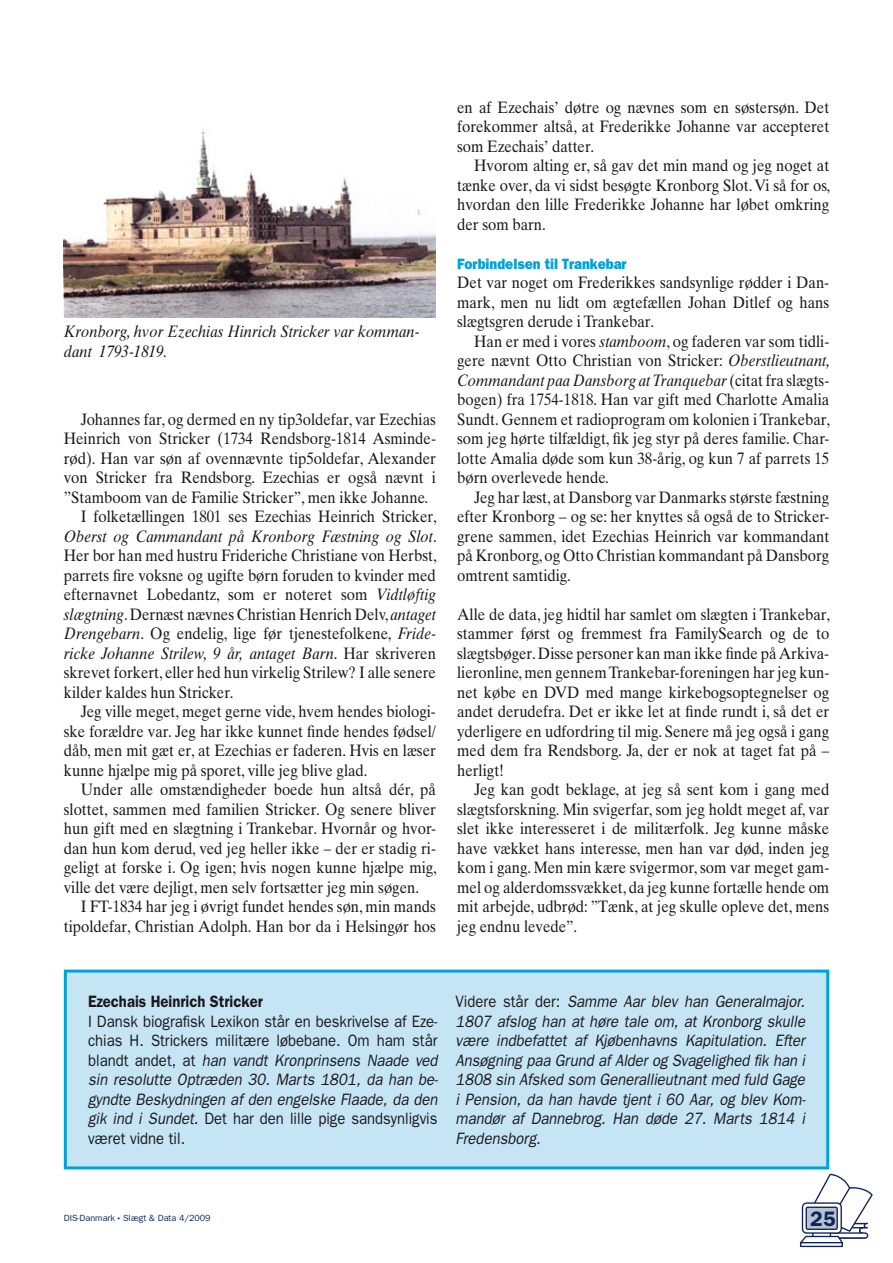
<style>
.page{position:relative;width:893px;height:1263px;background:#fff}
.page>*{position:absolute;margin:0;border:0;box-sizing:border-box;transform-origin:0 0}
.t1{font:600 21px "Franklin Gothic";color:#0d245c}
.t2{font:16.5px/19.5px "Times Ten";color:#1a171c;text-align:justify;scale:.9 1}
.t3{font:italic 16.5px/19.5px "Franklin Gothic";color:#1a171c;text-align:justify;scale:.9 1}
.t4{font:16.5px/19.5px "Franklin Gothic";color:#1a171c;text-align:justify;scale:.9 1}
.t5{font:italic 16.5px/19.5px "Times Ten";color:#1a171c;scale:.9 1}
.t6{font:600 16.5px "Franklin Gothic";color:#1a171c;scale:.9 1}
.t7{font:800 15px "Franklin Gothic";color:#00a2d9;scale:.9 1}
.t8{font:9px "Franklin Gothic";color:#0d245c}
.s1{font-style:normal}
.s2{font-style:italic}
.s3{font-weight:800}
</style>
<div class="page">
<svg style="left:800px;top:1174px;width:73px;height:73px"></svg>
<div style="left:65px;top:971px;width:763px;height:197px;background:#c5e5f5"></div>
<div style="left:64px;top:969px;width:765px;height:200px;border:3px solid #00a2d9"></div>
<img style="left:64px;top:128px;width:372px;height:190px">
<p class="t5" style="left:64px;top:322px;width:397px">Kronborg, hvor Ezechias Hinrich Stricker var komman&shy;dant 1793-1819.</p>
<p class="t2" style="left:81px;top:409px;width:396px">Johannes far, og dermed en ny tip3oldefar, var Ezechias</p>
<p class="t2" style="left:64px;top:429px;width:415px">Heinrich von Stricker (1734 Rendsborg-1814 Asminde-</p>
<p class="t2" style="left:64px;top:448px;width:415px">rød). Han var søn af ovennævnte tip5oldefar, Alexander</p>
<p class="t2" style="left:64px;top:468px;width:415px">von Stricker fra Rendsborg. Ezechias er også nævnt i</p>
<p class="t2" style="left:64px;top:487px;width:406px">”Stamboom van de Familie Stricker”, men ikke Johanne.</p>
<p class="t2" style="left:81px;top:507px;width:397px">I folketællingen 1801 ses Ezechias Heinrich Stricker,</p>
<p class="t5" style="left:64px;top:526px;width:416px">Oberst og Cammandant på Kronborg Fæstning og Slot<span class="s1">.</span></p>
<p class="t2" style="left:64px;top:546px;width:416px">Her bor han med hustru Frideriche Christiane von Herbst,</p>
<p class="t2" style="left:64px;top:565px;width:415px">parrets fire voksne og ugifte børn foruden to kvinder med</p>
<p class="t2" style="left:64px;top:585px;width:415px">efternavnet Lobedantz, som er noteret som <span class="s2">Vidtløftig</span></p>
<p class="t2" style="left:64px;top:604px;width:415px"><span class="s2">slægtning</span>. Dernæst nævnes Christian Henrich Delv, <span class="s2">antaget</span></p>
<p class="t2" style="left:64px;top:624px;width:415px"><span class="s2">Drengebarn</span>. Og endelig, lige før tjenestefolkene, <span class="s2">Fride-</span></p>
<p class="t5" style="left:64px;top:643px;width:415px">ricke Johanne Strilew, 9 år, antaget Barn<span class="s1">. Har skriveren</span></p>
<p class="t2" style="left:64px;top:663px;width:415px">skrevet forkert, eller hed hun virkelig Strilew? I alle senere</p>
<p class="t2" style="left:64px;top:682px;width:190px">kilder kaldes hun Stricker.</p>
<p class="t2" style="left:81px;top:702px;width:396px">Jeg ville meget, meget gerne vide, hvem hendes biologi-</p>
<p class="t2" style="left:64px;top:721px;width:415px">ske forældre var. Jeg har ikke kunnet finde hendes fødsel/</p>
<p class="t2" style="left:64px;top:741px;width:415px">dåb, men mit gæt er, at Ezechias er faderen. Hvis en læser</p>
<p class="t2" style="left:64px;top:760px;width:339px">kunne hjælpe mig på sporet, ville jeg blive glad.</p>
<p class="t2" style="left:81px;top:780px;width:396px">Under alle omstændigheder boede hun altså dér, på</p>
<p class="t2" style="left:64px;top:799px;width:415px">slottet, sammen med familien Stricker. Og senere bliver</p>
<p class="t2" style="left:64px;top:819px;width:415px">hun gift med en slægtning i Trankebar. Hvornår og hvor-</p>
<p class="t2" style="left:64px;top:838px;width:415px">dan hun kom derud, ved jeg heller ikke – der er stadig ri-</p>
<p class="t2" style="left:64px;top:858px;width:416px">geligt at forske i. Og igen; hvis nogen kunne hjælpe mig,</p>
<p class="t2" style="left:64px;top:877px;width:396px">ville det være dejligt, men selv fortsætter jeg min søgen.</p>
<p class="t2" style="left:81px;top:897px;width:396px">I FT-1834 har jeg i øvrigt fundet hendes søn, min mands</p>
<p class="t2" style="left:64px;top:916px;width:415px">tipoldefar, Christian Adolph. Han bor da i Helsingør hos</p>
<p class="t2" style="left:457px;top:97px;width:415px">en af Ezechais’ døtre og nævnes som en søstersøn. Det forekommer altså, at Frederikke Johanne var accepteret som Ezechais’ datter.</p>
<p class="t2" style="left:457px;top:156px;width:416px;text-indent:17px">Hvorom alting er, så gav det min mand og jeg noget at tænke over, da vi sidst besøgte Kronborg Slot. Vi så for os, hvordan den lille Frederikke Johanne har løbet omkring der som barn.</p>
<p class="t7" style="left:457px;top:255px;width:190px">Forbindelsen til Trankebar</p>
<p class="t2" style="left:457px;top:273px;width:415px">Det var noget om Frederikkes sandsynlige rødder i Dan&shy;mark, men nu lidt om ægtefællen Johan Ditlef og hans slægtsgren derude i Trankebar.</p>
<p class="t2" style="left:457px;top:331px;width:416px;text-indent:17px">Han er med i vores <span class="s2">stamboom</span>, og faderen var som tidli&shy;gere nævnt Otto Christian von Stricker: <span class="s2">Oberstlieutnant, Commandant paa Dansborg at Tranquebar</span> (citat fra slægts&shy;bogen) fra 1754-1818. Han var gift med Charlotte Amalia Sundt. Gennem et radioprogram om kolonien i Trankebar, som jeg hørte tilfældigt, fik jeg styr på deres familie. Char&shy;lotte Amalia døde som kun 38-årig, og kun 7 af parrets 15 børn overlevede hende.</p>
<p class="t2" style="left:457px;top:487px;width:415px;text-indent:17px">Jeg har læst, at Dansborg var Danmarks største fæstning efter Kronborg – og se: her knyttes så også de to Stricker&shy;grene sammen, idet Ezechias Heinrich var kommandant på Kronborg, og Otto Christian kommandant på Dansborg omtrent samtidig.</p>
<p class="t2" style="left:457px;top:604px;width:416px">Alle de data, jeg hidtil har samlet om slægten i Trankebar, stammer først og fremmest fra FamilySearch og de to slægtsbøger. Disse personer kan man ikke finde på Arkiva&shy;lieronline, men gennem Trankebar-foreningen har jeg kun&shy;net købe en DVD med mange kirkebogsoptegnelser og andet derudefra. Det er ikke let at finde rundt i, så det er yderligere en udfordring til mig. Senere må jeg også i gang med dem fra Rendsborg. Ja, der er nok at taget fat på – herligt!</p>
<p class="t2" style="left:457px;top:780px;width:415px;text-indent:17px">Jeg kan godt beklage, at jeg så sent kom i gang med slægtsforskning. Min svigerfar, som jeg holdt meget af, var slet ikke interesseret i de militærfolk. Jeg kunne måske have vækket hans interesse, men han var død, inden jeg kom i gang. Men min kære svigermor, som var meget gam&shy;mel og alderdomssvækket, da jeg kunne fortælle hende om mit arbejde, udbrød: ”Tænk, at jeg skulle opleve det, mens jeg endnu levede”.</p>
<p class="t6" style="left:88px;top:992px;width:196px">Ezechais Heinrich Stricker</p>
<p class="t4" style="left:88px;top:1011px;width:391px">I Dansk biografisk Lexikon står en beskrivelse af Eze&shy;chias H. Strickers militære løbebane. Om ham står blandt andet, at <span class="s2">han vandt Kronprinsens Naade ved sin resolutte Optræden 30. Marts 1801, da han be&shy;gyndte Beskydningen af den engelske Flaade, da den gik ind i Sundet.</span> Det har den lille pige sandsynligvis været vidne til.</p>
<p class="t3" style="left:456px;top:991px;width:391px"><span class="s1">Videre står der:</span> Samme Aar blev han Generalmajor.<br>1807 afslog han at høre tale om, at Kronborg skulle være indbefattet af Kjøbenhavns Kapitulation. Efter Ansøgning paa Grund af Alder og Svagelighed fik han i 1808 sin Afsked som Generallieutnant med fuld Gage i Pension, da han havde tjent i 60 Aar, og blev Kom&shy;mandør af Dannebrog. Han døde 27. Marts 1814 i Fredensborg.</p>
<p class="t8" style="left:64px;top:1213px;width:148px">DIS-Danmark <span class="s3">·</span> Slægt &amp; Data 4/2009</p>
<p class="t1" style="left:810px;top:1206px;width:27px">25</p>
</div>
